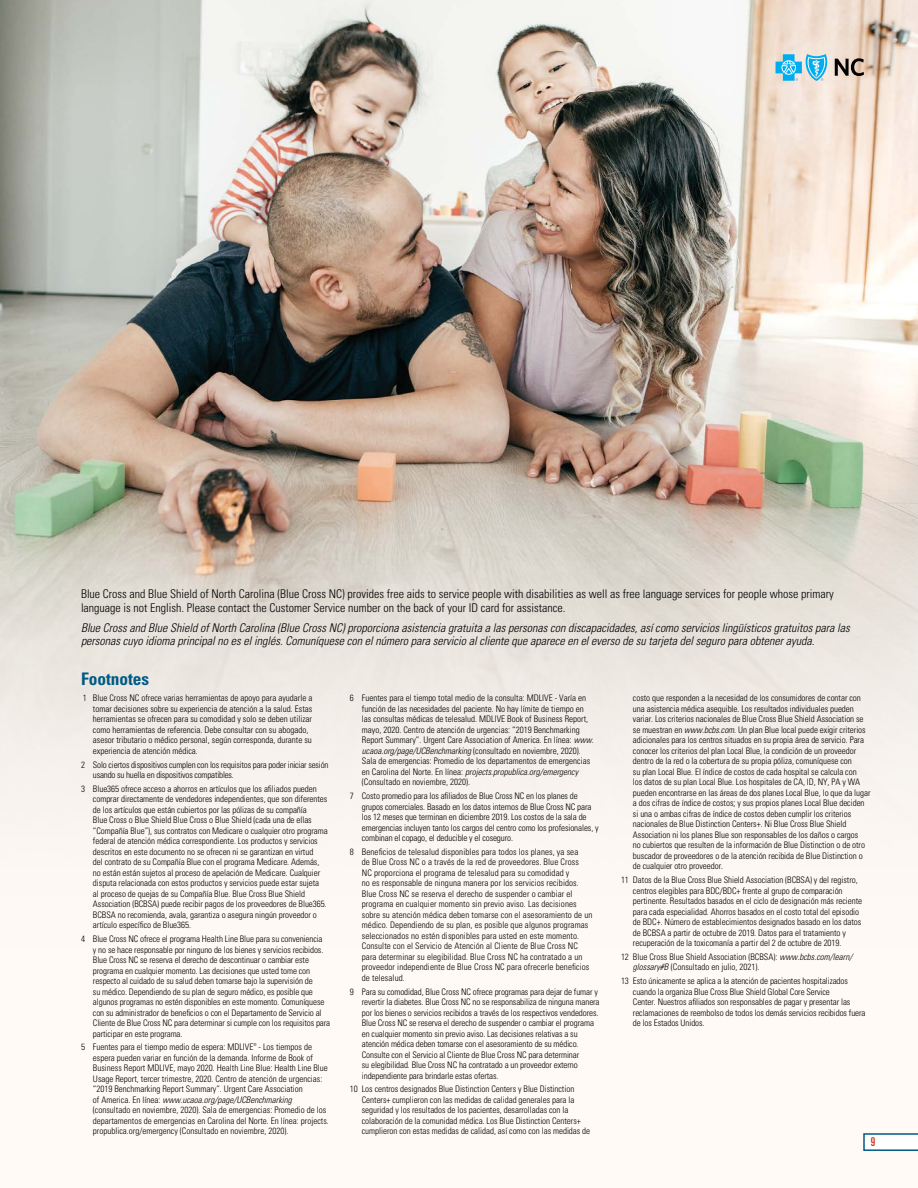
<style>
.page{position:relative;width:918px;height:1188px;background:#fff}
.page>*{position:absolute;margin:0;border:0;box-sizing:border-box;transform-origin:0 0}
.Subhead__upper___low{font:700 condensed 17.4px "Univers LT Std";color:#005a84}
.FNs___Legal{font:italic 300 condensed 12px/13.5px "Univers LT Std";color:#000}
.Legal___FNs{font:300 condensed 12px/13.5px "Univers LT Std";color:#000}
.Page{font:ultra-condensed 12px "Univers LT Std";color:#c0311a}
.FNs___Legal-2{font:300 condensed 9px/10.5px "Univers LT Std";letter-spacing:-.005em;color:#000}
.s1{font-style:italic}
</style>
<div class="page">
<img style="left:0;top:0;width:918px;height:35px">
<img style="left:0;top:35px;width:918px;height:860px">
<svg style="left:863px;top:1133px;width:55px;height:18px"></svg>
<svg style="left:776px;top:54px;width:52px;height:27px"></svg>
<svg style="left:835px;top:58px;width:29px;height:18px"></svg>
<p class="Legal___FNs" style="left:81px;top:587px;width:754px">Blue Cross and Blue Shield of North Carolina (Blue Cross NC) provides free aids to service people with disabilities as well as free language services for people whose primary language is not English. Please contact the Customer Service number on the back of your ID card for assistance.</p>
<p class="FNs___Legal" style="left:81px;top:621px;width:770px">Blue Cross and Blue Shield of North Carolina (Blue Cross NC) proporciona asistencia gratuita a las personas con discapacidades, así como servicios lingüísticos gratuitos para las personas cuyo idioma principal no es el inglés. Comuníquese con el número para servicio al cliente que aparece en el everso de su tarjeta del seguro para obtener ayuda.</p>
<h2 class="Subhead__upper___low" style="left:81px;top:668px;width:70px">Footnotes</h2>
<p class="FNs___Legal-2" style="left:93px;top:693px;width:221px;text-indent:-10px">1 Blue Cross NC ofrece varias herramientas de apoyo para ayudarle a tomar decisiones sobre su experiencia de atención a la salud. Estas herramientas se ofrecen para su comodidad y solo se deben utilizar como herramientas de referencia. Debe consultar con su abogado, asesor tributario o médico personal, según corresponda, durante su experiencia de atención médica.</p>
<p class="FNs___Legal-2" style="left:93px;top:759px;width:237px;text-indent:-12px">2 Solo ciertos dispositivos cumplen con los requisitos para poder iniciar sesión usando su huella en dispositivos compatibles.</p>
<p class="FNs___Legal-2" style="left:93px;top:784px;width:236px;text-indent:-12px">3 Blue365 ofrece acceso a ahorros en artículos que los afiliados pueden comprar directamente de vendedores independientes, que son diferentes de los artículos que están cubiertos por las pólizas de su compañía<br>Blue Cross o Blue Shield Blue Cross o Blue Shield (cada una de ellas “Compañía Blue”), sus contratos con Medicare o cualquier otro programa federal de atención médica correspondiente. Los productos y servicios descritos en este documento no se ofrecen ni se garantizan en virtud<br>del contrato de su Compañía Blue con el programa Medicare. Además, no están están sujetos al proceso de apelación de Medicare. Cualquier disputa relacionada con estos productos y servicios puede estar sujeta<br>al proceso de quejas de su Compañía Blue. Blue Cross Blue Shield Association (BCBSA) puede recibir pagos de los proveedores de Blue365.<br>BCBSA no recomienda, avala, garantiza o asegura ningún proveedor o artículo específico de Blue365.</p>
<p class="FNs___Legal-2" style="left:93px;top:934px;width:239px;text-indent:-12px">4 Blue Cross NC ofrece el programa Health Line Blue para su conveniencia<br>y no se hace responsable por ninguno de los bienes y servicios recibidos.<br>Blue Cross NC se reserva el derecho de descontinuar o cambiar este programa en cualquier momento. Las decisiones que usted tome con respecto al cuidado de su salud deben tomarse bajo la supervisión de<br>su médico. Dependiendo de su plan de seguro médico, es posible que algunos programas no estén disponibles en este momento. Comuníquese con su administrador de beneficios o con el Departamento de Servicio al Cliente de Blue Cross NC para determinar si cumple con los requisitos para participar en este programa.</p>
<p class="FNs___Legal-2" style="left:93px;top:1042px;width:237px;text-indent:-12px">5 Fuentes para el tiempo medio de espera: MDLIVE<sup>®</sup> - Los tiempos de espera pueden variar en función de la demanda. Informe de Book of Business Report MDLIVE, mayo 2020. Health Line Blue: Health Line Blue Usage Report, tercer trimestre, 2020. Centro de atención de urgencias: “2019 Benchmarking Report Summary”. Urgent Care Association<br>of America. En línea: <span class="s1">www.ucaoa.org/page/UCBenchmarking </span>(consultado en noviembre, 2020). Sala de emergencias: Promedio de los departamentos de emergencias en Carolina del Norte. En línea: projects. propublica.org/emergency (Consultado en noviembre, 2020).</p>
<p class="FNs___Legal-2" style="left:362px;top:693px;width:233px;text-indent:-12px">6 Fuentes para el tiempo total medio de la consulta: MDLIVE - Varía en función de las necesidades del paciente. No hay límite de tiempo en las consultas médicas de telesalud. MDLIVE Book of Business Report, mayo, 2020. Centro de atención de urgencias: “2019 Benchmarking Report Summary”. Urgent Care Association of America. En línea: <span class="s1">www. ucaoa.org/page/UCBenchmarking</span> (consultado en noviembre, 2020).<br>Sala de emergencias: Promedio de los departamentos de emergencias en Carolina del Norte. En línea: <span class="s1">projects.propublica.org/emergency </span>(Consultado en noviembre, 2020).</p>
<p class="FNs___Legal-2" style="left:362px;top:791px;width:238px;text-indent:-12px">7 Costo promedio para los afiliados de Blue Cross NC en los planes de grupos comerciales. Basado en los datos internos de Blue Cross NC para los 12 meses que terminan en diciembre 2019. Los costos de la sala de emergencias incluyen tanto los cargos del centro como los profesionales, y combinan el copago, el deducible y el coseguro.</p>
<p class="FNs___Legal-2" style="left:362px;top:847px;width:232px;text-indent:-12px">8 Beneficios de telesalud disponibles para todos los planes, ya sea<br>de Blue Cross NC o a través de la red de proveedores. Blue Cross<br>NC proporciona el programa de telesalud para su comodidad y<br>no es responsable de ninguna manera por los servicios recibidos.<br>Blue Cross NC se reserva el derecho de suspender o cambiar el programa en cualquier momento sin previo aviso. Las decisiones sobre su atención médica deben tomarse con el asesoramiento de un médico. Dependiendo de su plan, es posible que algunos programas seleccionados no estén disponibles para usted en este momento.<br>Consulte con el Servicio de Atención al Cliente de Blue Cross NC para determinar su elegibilidad. Blue Cross NC ha contratado a un proveedor independiente de Blue Cross NC para ofrecerle beneficios de telesalud.</p>
<p class="FNs___Legal-2" style="left:362px;top:986px;width:239px;text-indent:-12px">9 Para su comodidad, Blue Cross NC ofrece programas para dejar de fumar y revertir la diabetes. Blue Cross NC no se responsabiliza de ninguna manera por los bienes o servicios recibidos a través de los respectivos vendedores.<br>Blue Cross NC se reserva el derecho de suspender o cambiar el programa en cualquier momento sin previo aviso. Las decisiones relativas a su atención médica deben tomarse con el asesoramiento de su médico.<br>Consulte con el Servicio al Cliente de Blue Cross NC para determinar<br>su elegibilidad. Blue Cross NC ha contratado a un proveedor externo independiente para brindarle estas ofertas.</p>
<p class="FNs___Legal-2" style="left:362px;top:1084px;width:230px;text-indent:-12px">10 Los centros designados Blue Distinction Centers y Blue Distinction Centers+ cumplieron con las medidas de calidad generales para la seguridad y los resultados de los pacientes, desarrolladas con la colaboración de la comunidad médica. Los Blue Distinction Centers+ cumplieron con estas medidas de calidad, así como con las medidas de</p>
<p class="FNs___Legal-2" style="left:633px;top:693px;width:239px">costo que responden a la necesidad de los consumidores de contar con una asistencia médica asequible. Los resultados individuales pueden variar. Los criterios nacionales de Blue Cross Blue Shield Association se se muestran en <span class="s1">www.bcbs.com</span>. Un plan Blue local puede exigir criterios adicionales para los centros situados en su propia área de servicio. Para conocer los criterios del plan Local Blue, la condición de un proveedor dentro de la red o la cobertura de su propia póliza, comuníquese con<br>su plan Local Blue. El índice de costos de cada hospital se calcula con<br>los datos de su plan Local Blue. Los hospitales de CA, ID, NY, PA y WA pueden encontrarse en las áreas de dos planes Local Blue, lo que da lugar a dos cifras de índice de costos; y sus propios planes Local Blue deciden si una o ambas cifras de índice de costos deben cumplir los criterios nacionales de Blue Distinction Centers+. Ni Blue Cross Blue Shield Association ni los planes Blue son responsables de los daños o cargos<br>no cubiertos que resulten de la información de Blue Distinction o de otro buscador de proveedores o de la atención recibida de Blue Distinction o de cualquier otro proveedor.</p>
<p class="FNs___Legal-2" style="left:633px;top:875px;width:231px;text-indent:-12px">11 Datos de la Blue Cross Blue Shield Association (BCBSA) y del registro, centros elegibles para BDC/BDC+ frente al grupo de comparación pertinente. Resultados basados en el ciclo de designación más reciente para cada especialidad. Ahorros basados en el costo total del episodio de BDC+. Número de establecimientos designados basado en los datos de BCBSA a partir de octubre de 2019. Datos para el tratamiento y recuperación de la toxicomanía a partir del 2 de octubre de 2019.</p>
<p class="FNs___Legal-2" style="left:633px;top:952px;width:221px;text-indent:-12px">12 Blue Cross Blue Shield Association (BCBSA): <span class="s1">www.bcbs.com/learn/ glossary#B</span> (Consultado en julio, 2021).</p>
<p class="FNs___Legal-2" style="left:633px;top:976px;width:234px;text-indent:-12px">13 Esto únicamente se aplica a la atención de pacientes hospitalizados cuando la organiza Blue Cross Blue Shield Global Core Service<br>Center. Nuestros afiliados son responsables de pagar y presentar las reclamaciones de reembolso de todos los demás servicios recibidos fuera de los Estados Unidos.</p>
<p class="Page" style="left:871px;top:1135px;width:6px">9</p>
</div>
